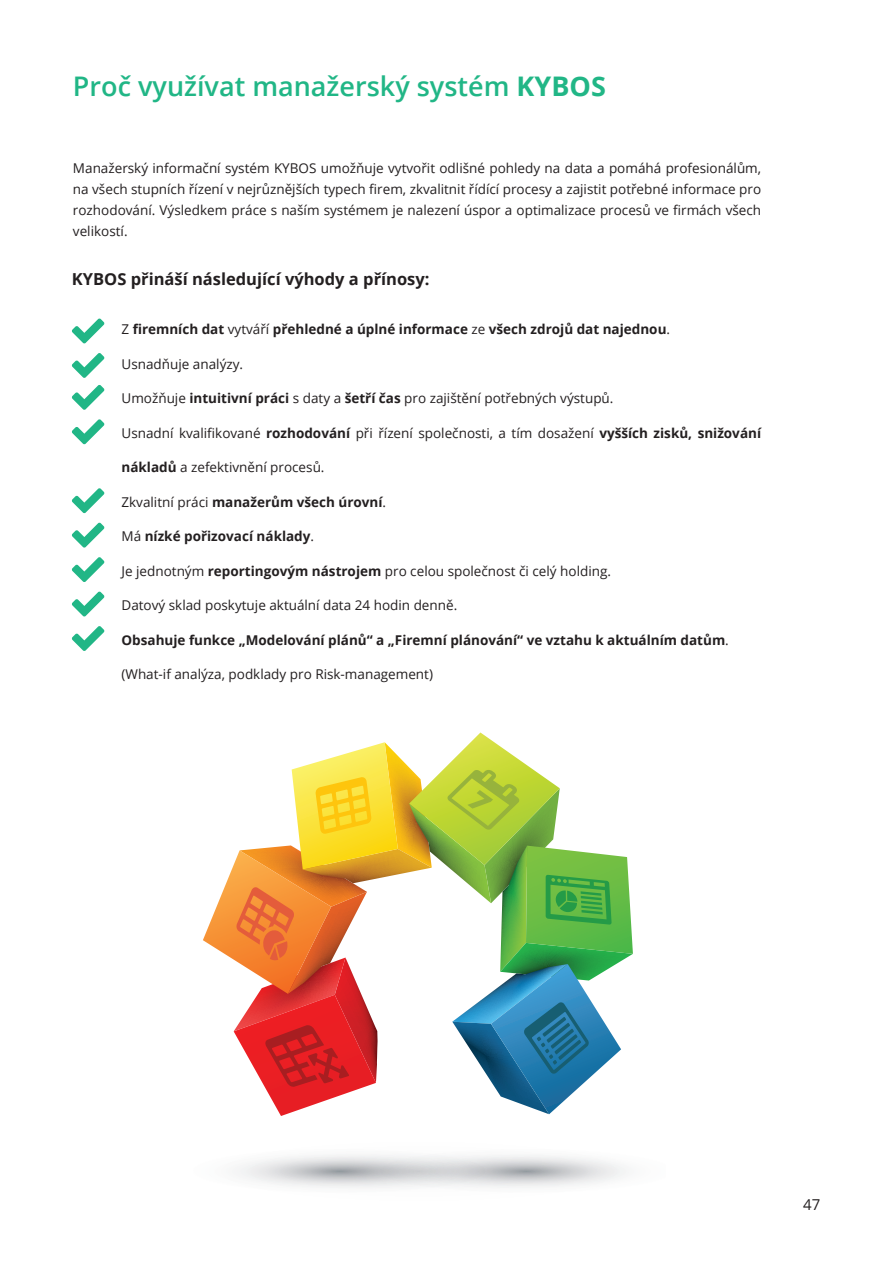
<style>
.page{position:relative;width:893px;height:1263px;background:#fff}
.page>*{position:absolute;margin:0;border:0;box-sizing:border-box;transform-origin:0 0}
.t1{font:600 27px "Open Sans";color:#21b686}
.t2{font:700 16.5px "Open Sans";color:#231f20}
.t3{font:15px "Open Sans";color:#231f20}
.t4{font:13.5px/21px "Open Sans";color:#231f20;text-align:justify}
.t5{font:700 13.5px "Open Sans";color:#231f20}
.s1{font-weight:700}
.s2{font-weight:400}
</style>
<div class="page">
<svg style="left:72px;top:319px;width:32px;height:24px"></svg>
<svg style="left:72px;top:353px;width:32px;height:25px"></svg>
<svg style="left:72px;top:385px;width:32px;height:25px"></svg>
<svg style="left:72px;top:419px;width:32px;height:25px"></svg>
<svg style="left:72px;top:488px;width:32px;height:25px"></svg>
<svg style="left:72px;top:523px;width:32px;height:25px"></svg>
<svg style="left:72px;top:557px;width:32px;height:25px"></svg>
<svg style="left:72px;top:592px;width:32px;height:24px"></svg>
<svg style="left:72px;top:626px;width:32px;height:25px"></svg>
<svg style="left:203px;top:732px;width:430px;height:384px"></svg>
<svg style="left:237px;top:1155px;width:390px;height:33px"></svg>
<h1 class="t1" style="left:73px;top:67px;width:534px">Proč využívat manažerský systém <span class="s1">KYBOS</span></h1>
<p class="t4" style="left:73px;top:157px;width:690px">Manažerský informační systém KYBOS umožňuje vytvořit odlišné pohledy na data a pomáhá profesionálům, na všech stupních řízení v nejrůznějších typech firem, zkvalitnit řídící procesy a zajistit potřebné informace pro rozhodování. Výsledkem práce s naším systémem je nalezení úspor a optimalizace procesů ve firmách všech velikostí.</p>
<p class="t2" style="left:72px;top:267px;width:359px">KYBOS přináší následující výhody a přínosy:</p>
<p class="t5" style="left:122px;top:320px;width:550px"><span class="s2">Z</span> firemních dat <span class="s2">vytváří</span> přehledné a úplné informace <span class="s2">ze</span> všech zdrojů dat najednou<span class="s2">.</span></p>
<p class="t4" style="left:122px;top:353px;width:123px">Usnadňuje analýzy.</p>
<p class="t4" style="left:122px;top:387px;width:493px">Umožňuje <span class="s1">intuitivní práci</span> s daty a <span class="s1">šetří čas</span> pro zajištění potřebných výstupů.</p>
<p class="t4" style="left:122px;top:422px;width:641px">Usnadní kvalifikované <span class="s1">rozhodování</span> při řízení společnosti, a tím dosažení <span class="s1">vyšších zisků, snižování</span></p>
<p class="t4" style="left:122px;top:456px;width:205px"><span class="s1">nákladů</span> a zefektivnění procesů.</p>
<p class="t5" style="left:122px;top:492px;width:266px"><span class="s2">Zkvalitní práci</span> manažerům všech úrovní<span class="s2">.</span></p>
<p class="t5" style="left:122px;top:527px;width:194px"><span class="s2">Má</span> nízké pořizovací náklady<span class="s2">.</span></p>
<p class="t4" style="left:122px;top:560px;width:491px">Je jednotným <span class="s1">reportingovým nástrojem</span> pro celou společnost či celý holding.</p>
<p class="t4" style="left:122px;top:594px;width:337px">Datový sklad poskytuje aktuální data 24 hodin denně.</p>
<p class="t5" style="left:122px;top:630px;width:609px">Obsahuje funkce „Modelování plánů“ a „Firemní plánování“ ve vztahu k aktuálním datům<span class="s2">.</span></p>
<p class="t4" style="left:122px;top:664px;width:313px">(What-if analýza, podklady pro Risk-management)</p>
<p class="t3" style="left:803px;top:1194px;width:19px">47</p>
</div>
